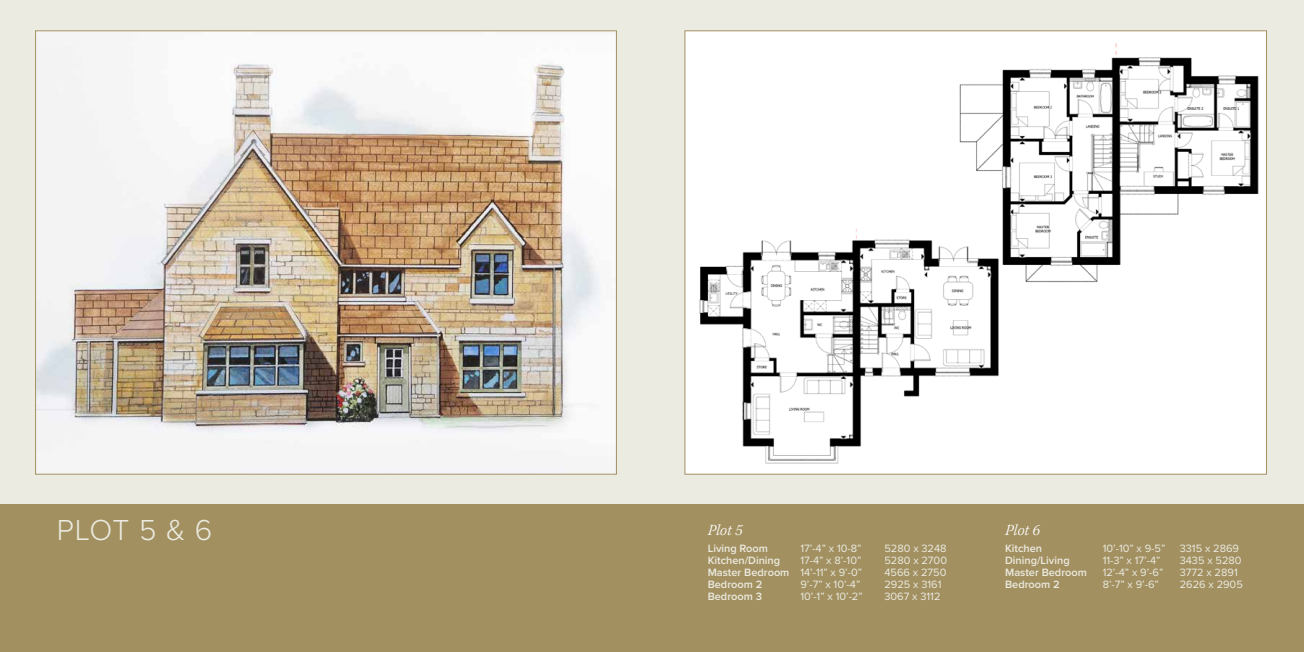
<style>
.page{position:relative;width:1304px;height:652px;background:#ecebe2}
.page>*{position:absolute;margin:0;border:0;box-sizing:border-box;transform-origin:0 0}
.t1{font:300 30px "Proxima Nova";color:#ecebe1}
.t2{font:italic 300 16px "Kepler Std";letter-spacing:.005em;color:#fff}
.t3{font:11px/12px "Proxima Nova";color:#eaebe2}
.t4{font:600 11px/12px "Proxima Nova";color:#ecebe1}
</style>
<div class="page">
<div style="left:684px;top:30px;width:583px;height:445px;background:#fff;border:1px solid #a29060"></div>
<img style="left:37px;top:32px;width:578px;height:441px">
<div style="left:0;top:505px;width:1304px;height:147px;background:#a29060"></div>
<img style="left:959px;top:43px;width:300px;height:240px">
<img style="left:699px;top:227px;width:302px;height:237px">
<h1 class="t1" style="left:57px;top:508px;width:157px">PLOT 5 &amp; 6</h1>
<h2 class="t2" style="left:708px;top:521px;width:36px">Plot 5</h2>
<h2 class="t2" style="left:1005px;top:521px;width:36px">Plot 6</h2>
<p class="t4" style="left:708px;top:542px;width:83px">Living Room<br>Kitchen/Dining<br>Master Bedroom<br>Bedroom 2<br>Bedroom 3</p>
<p class="t3" style="left:800px;top:542px;width:64px">17’-4” x 10-8”<br>17-4” x 8’-10”<br>14’-11” x 9’-0”<br>9’-7” x 10’-4”<br>10’-1” x 10’-2”</p>
<p class="t4" style="left:1005px;top:542px;width:83px">Kitchen<br>Dining/Living<br>Master Bedroom<br>Bedroom 2</p>
<p class="t3" style="left:1180px;top:542px;width:65px">3315 x 2869<br>3435 x 5280<br>3772 x 2891<br>2626 x 2905</p>
<p class="t3" style="left:1103px;top:542px;width:64px">10’-10” x 9-5”<br>11-3” x 17’-4”<br>12’-4” x 9’-6”<br>8’-7” x 9’-6”</p>
<p class="t3" style="left:884px;top:542px;width:64px">5280 x 3248<br>5280 x 2700<br>4566 x 2750<br>2925 x 3161<br>3067 x 3112</p>
</div>
